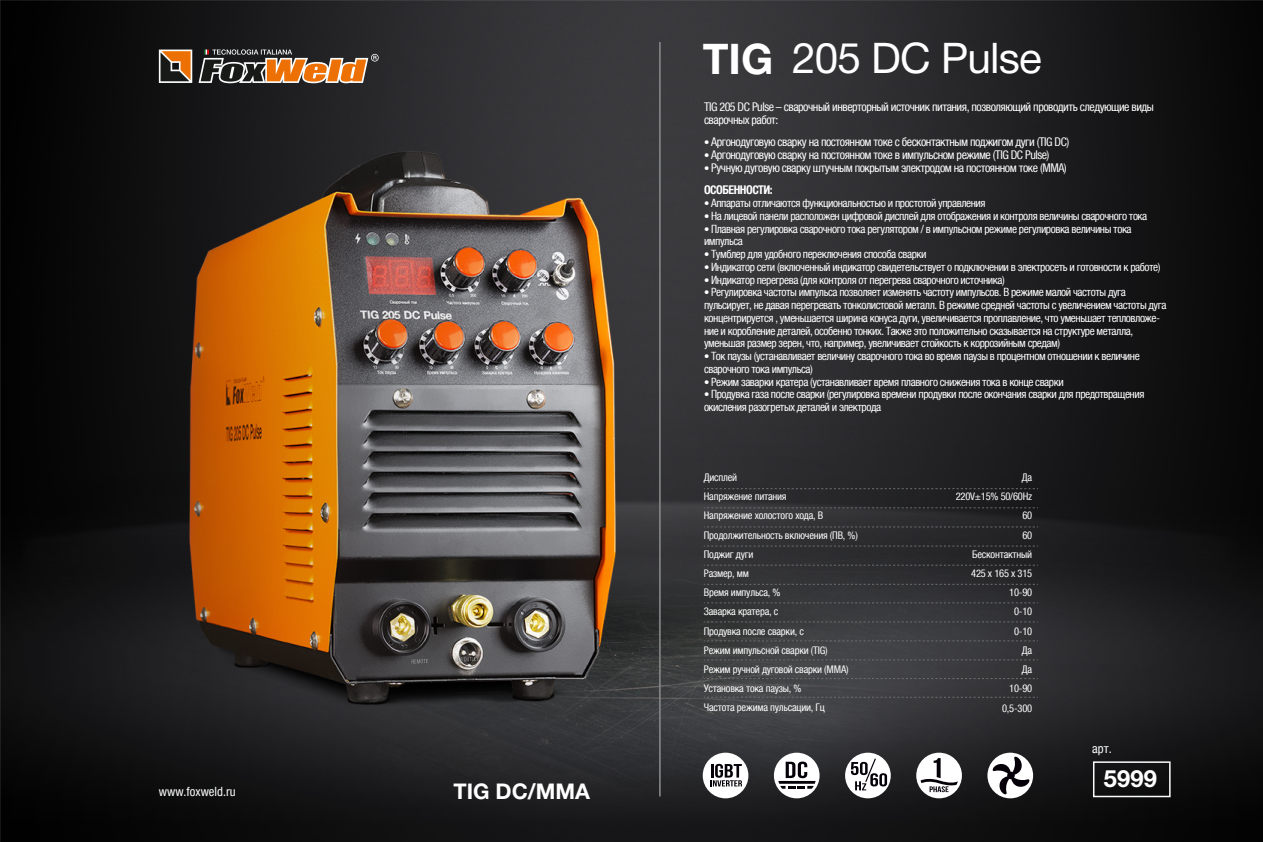
<style>
.page{position:relative;width:1263px;height:842px;background:#fff}
.page>*{position:absolute;margin:0;border:0;box-sizing:border-box;transform-origin:0 0}
.t1{font:42.3px "Helvetica Neue Cyr";letter-spacing:-.02em;color:#fff}
.t2{font:700 24px "Helvetica Neue Cyr";color:#fff}
.t3{font:700 21.75px "Helvetica Neue Cyr";color:#fff}
.t4{font:condensed 12.75px "Helvetica Neue LTCYR";color:#fbfdfd}
.t5{font:condensed 12px/12.8px "Helvetica Neue LTCYR";letter-spacing:-.04em;color:#fff}
.t6{font:condensed 11.4px/12.8px "Helvetica Neue LTCYR";letter-spacing:-.04em;color:#fff}
.t7{font:condensed 10.5px/19.2px "Helvetica Neue LTCYR";letter-spacing:-.02em;color:#fff}
.s1{font-weight:700}
.s2{font-size:10.5px}
</style>
<div class="page">
<img style="left:0;top:0;width:1263px;height:842px">
<svg style="left:159px;top:50px;width:33px;height:33px"></svg>
<svg style="left:199px;top:49px;width:180px;height:34px;background:#83654a"></svg>
<svg style="left:412px;top:659px;width:16px;height:5px"></svg>
<svg style="left:455px;top:657px;width:23px;height:5px"></svg>
<hr style="left:659px;top:42px;width:2px;height:754px;background:#848586">
<div style="left:1093px;top:761px;width:77px;height:36px;border:2px solid #fbfdfd"></div>
<svg style="left:704px;top:602px;width:334px;height:1px"></svg>
<svg style="left:704px;top:621px;width:334px;height:1px"></svg>
<svg style="left:704px;top:640px;width:334px;height:1px"></svg>
<svg style="left:704px;top:659px;width:334px;height:1px"></svg>
<svg style="left:704px;top:678px;width:334px;height:1px"></svg>
<svg style="left:704px;top:697px;width:334px;height:1px"></svg>
<svg style="left:704px;top:488px;width:334px;height:1px"></svg>
<svg style="left:704px;top:507px;width:334px;height:1px"></svg>
<svg style="left:704px;top:526px;width:334px;height:1px"></svg>
<svg style="left:704px;top:546px;width:334px;height:1px"></svg>
<svg style="left:704px;top:565px;width:334px;height:1px"></svg>
<svg style="left:704px;top:584px;width:334px;height:1px"></svg>
<div style="left:703px;top:753px;width:45px;height:45px;background:#fff;border-radius:50%"></div>
<svg style="left:711px;top:764px;width:31px;height:22px"></svg>
<div style="left:774px;top:753px;width:45px;height:45px;background:#fff;border-radius:50%"></div>
<svg style="left:778px;top:761px;width:37px;height:28px"></svg>
<div style="left:845px;top:753px;width:46px;height:45px;background:#fff;border-radius:50%"></div>
<svg style="left:851px;top:758px;width:36px;height:32px"></svg>
<div style="left:987px;top:753px;width:46px;height:45px;background:#fff;border-radius:50%"></div>
<svg style="left:992px;top:756px;width:38px;height:38px"></svg>
<div style="left:916px;top:753px;width:46px;height:45px;background:#fff;border-radius:50%"></div>
<svg style="left:920px;top:758px;width:38px;height:34px"></svg>
<p class="t4" style="left:159px;top:784px;width:78px">www.foxweld.ru</p>
<h3 class="t3" style="left:453px;top:779px;width:138px">TIG DC/MMA</h3>
<h1 class="t1" style="left:703px;top:35px;width:340px"><span class="s1">TIG</span> 205 DC Pulse</h1>
<p class="t5" style="left:704px;top:101px;width:451px">TIG 205 DC Pulse – сварочный инверторный источник питания, позволяющий проводить следующие виды сварочных работ:</p>
<p class="t5" style="left:704px;top:136px;width:367px"><span class="s2">•</span> Аргонодуговую сварку на постоянном токе с бесконтактным поджигом дуги (TIG DC)</p>
<p class="t5" style="left:704px;top:149px;width:347px"><span class="s2">•</span> Аргонодуговую сварку на постоянном токе в импульсном режиме (TIG DC Pulse)</p>
<p class="t5" style="left:704px;top:156px;width:364px;line-height:22.5px"><span class="s2">•</span> Ручную дуговую сварку штучным покрытым электродом на постоянном токе (ММА)<br><span class="s1">ОСОБЕННОСТИ:</span></p>
<p class="t6" style="left:704px;top:197px;width:283px"><span class="s2">•</span> Аппараты отличаются функциональностью и простотой управления</p>
<p class="t6" style="left:704px;top:210px;width:445px"><span class="s2">•</span> На лицевой панели расположен цифровой дисплей для отображения и контроля величины сварочного тока</p>
<p class="t6" style="left:704px;top:222px;width:429px"><span class="s2">•</span> Плавная регулировка сварочного тока регулятором / в импульсном режиме регулировка величины тока импульса</p>
<p class="t6" style="left:704px;top:248px;width:224px"><span class="s2">•</span> Тумблер для удобного переключения способа сварки</p>
<p class="t6" style="left:704px;top:261px;width:458px"><span class="s2">•</span> Индикатор сети (включенный индикатор свидетельствует о подключении в электросеть и готовности к работе)</p>
<p class="t6" style="left:704px;top:273px;width:302px"><span class="s2">•</span> Индикатор перегрева (для контроля от перегрева сварочного источника)</p>
<p class="t6" style="left:704px;top:286px;width:464px"><span class="s2">•</span> Регулировка частоты импульса позволяет изменять частоту импульсов. В режиме малой частоты дуга пульсирует, не давая перегревать тонколистовой металл. В режиме средней частоты с увеличением частоты дуга концентрируется , уменьшается ширина конуса дуги, увеличивается проплавление, что уменьшает тепловложе&shy;ние и коробление деталей, особенно тонких. Также это положительно сказывается на структуре металла, уменьшая размер зерен, что, например, увеличивает стойкость к коррозийным средам)</p>
<p class="t6" style="left:704px;top:350px;width:437px"><span class="s2">•</span> Ток паузы (устанавливает величину сварочного тока во время паузы в процентном отношении к величине сварочного тока импульса)</p>
<p class="t6" style="left:704px;top:375px;width:361px"><span class="s2">•</span> Режим заварки кратера (устанавливает время плавного снижения тока в конце сварки</p>
<p class="t6" style="left:704px;top:388px;width:442px"><span class="s2">•</span> Продувка газа после сварки (регулировка времени продувки после окончания сварки для предотвращения окисления разогретых деталей и электрода</p>
<p class="t7" style="left:704px;top:468px;width:156px">Дисплей<br>Напряжение питания<br>Напряжение холостого хода, В<br>Продолжительность включения (ПВ, %)<br>Поджиг дуги<br>Размер, мм<br>Время импульса, %<br>Заварка кратера, с<br>Продувка после сварки, с<br>Режим импульсной сварки (TIG)<br>Режим ручной дуговой сварки (MMA)<br>Установка тока паузы, %<br>Частота режима пульсации, Гц</p>
<p class="t7" style="left:956px;top:468px;width:78px;text-align:right">Да<br>220V±15% 50/60Hz<br>60<br>60<br>Бесконтактный<br>425 х 165 х 315<br>10-90<br>0-10<br>0-10<br>Да<br>Да<br>10-90<br>0,5-300</p>
<p class="t4" style="left:1092px;top:742px;width:21px">арт.</p>
<h2 class="t2" style="left:1104px;top:766px;width:55px">5999</h2>
</div>
